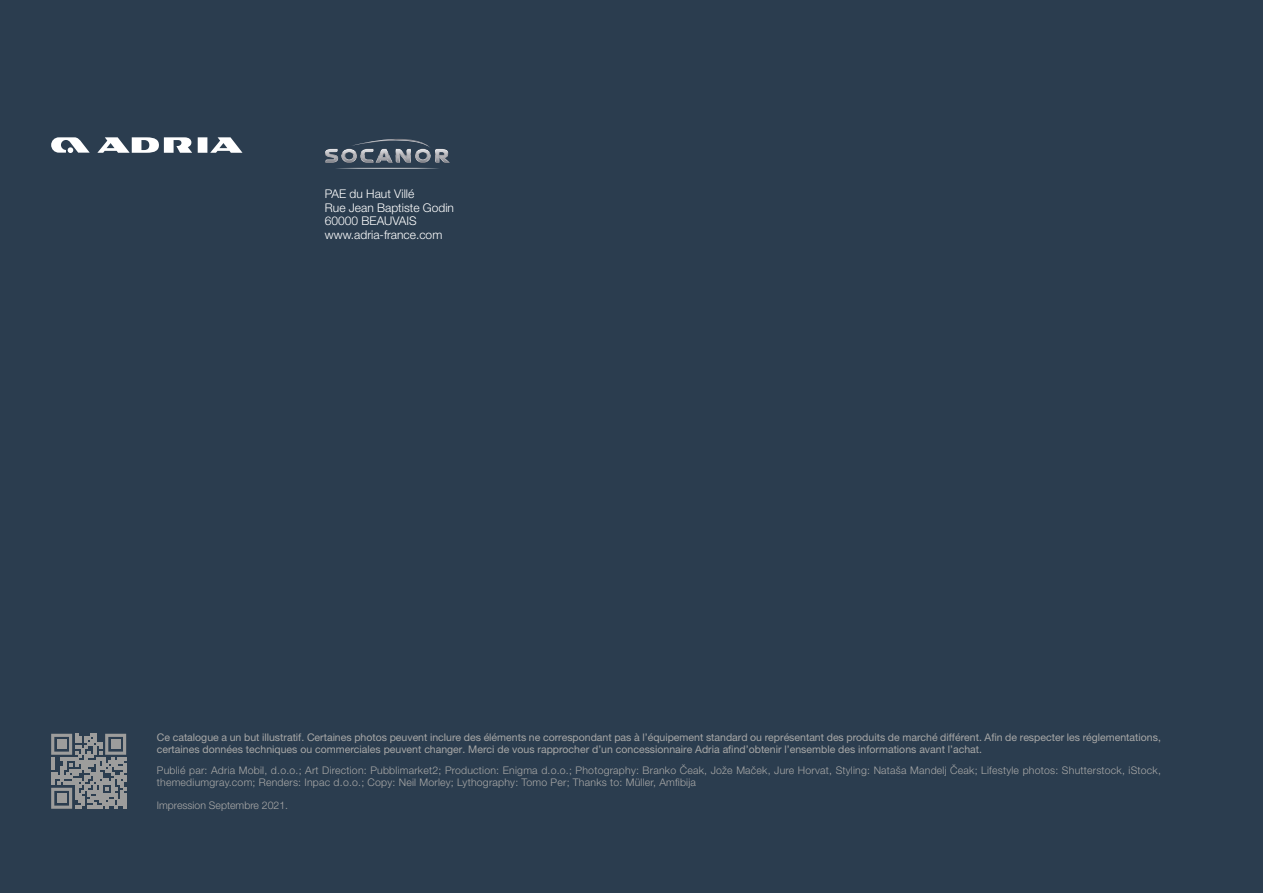
<style>
.page{position:relative;width:1263px;height:893px;background:#2b3d4f}
.page>*{position:absolute;margin:0;border:0;box-sizing:border-box;transform-origin:0 0}
.t1{font:300 12px/13.5px "Helvetica Neue LT Pro";color:#fff}
.t2{font:10.5px/12px "Helvetica Neue LT Pro";color:#a8a8a7}
.t3{font:300 10.5px/12px "Helvetica Neue LT Pro";letter-spacing:.02em;color:#a8a8a7}
.t4{font:300 10.5px "Helvetica Neue LT Pro";color:#a8a8a7}
</style>
<div class="page">
<svg style="left:51px;top:137px;width:39px;height:16px"></svg>
<svg style="left:97px;top:137px;width:145px;height:16px"></svg>
<svg style="left:51px;top:734px;width:75px;height:75px"></svg>
<div style="left:57px;top:740px;width:9px;height:9px;background:#9d9d9c"></div>
<div style="left:111px;top:740px;width:9px;height:9px;background:#9d9d9c"></div>
<div style="left:57px;top:794px;width:9px;height:9px;background:#9d9d9c"></div>
<svg style="left:325px;top:139px;width:125px;height:30px"></svg>
<p class="t1" style="left:325px;top:187px;width:131px">PAE du Haut Villé<br>Rue Jean Baptiste Godin<br>60000 BEAUVAIS www.adria-france.com</p>
<p class="t2" style="left:157px;top:731px;width:1005px">Ce catalogue a un but illustratif. Certaines photos peuvent inclure des éléments ne correspondant pas à l’équipement standard ou représentant des produits de marché différent. Afin de respecter les réglementations, certaines données techniques ou commerciales peuvent changer. Merci de vous rapprocher d’un concessionnaire Adria afind’obtenir l’ensemble des informations avant l’achat.</p>
<p class="t3" style="left:157px;top:764px;width:1006px">Publié par: Adria Mobil, d.o.o.; Art Direction: Pubblimarket2; Production: Enigma d.o.o.; Photography: Branko Čeak, Jože Maček, Jure Horvat, Styling: Nataša Mandelj Čeak; Lifestyle photos: Shutterstock, iStock, themediumgray.com; Renders: Inpac d.o.o.; Copy: Neil Morley; Lythography: Tomo Per; Thanks to: Müller, Amfibija</p>
<p class="t4" style="left:157px;top:799px;width:133px">Impression Septembre 2021.</p>
</div>
